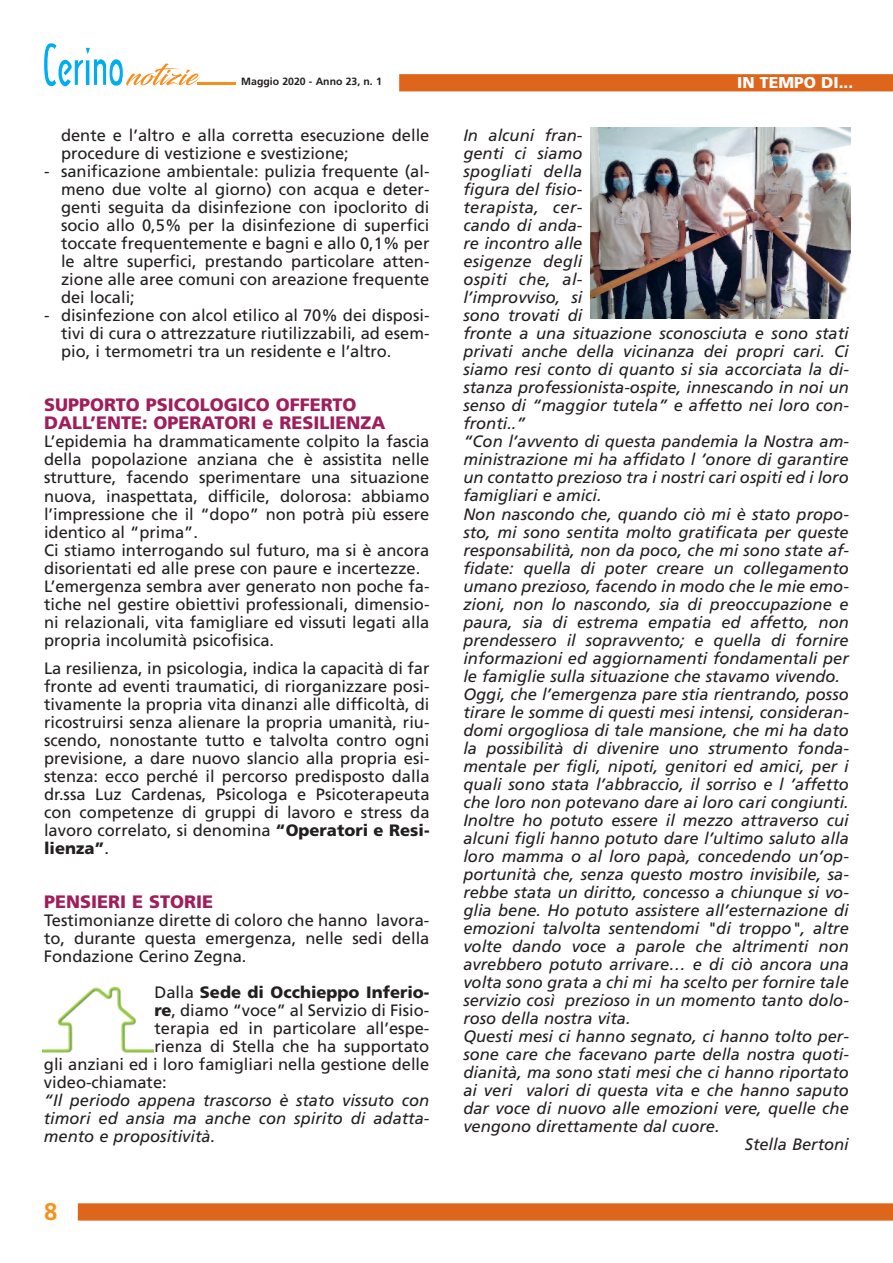
<style>
.page{position:relative;width:893px;height:1263px;background:#fff}
.page>*{position:absolute;margin:0;border:0;box-sizing:border-box;transform-origin:0 0}
.t1{font:700 24px "Frutiger";color:#f7931d}
.t2{font:900 18px/18px "Frutiger";color:#9f1f5c}
.t3{font:italic 16.5px/18px "Frutiger";color:#231f20;text-align:justify}
.t4{font:16.5px/18px "Frutiger";color:#231f20;text-align:justify}
.t5{font:italic 16.5px "Frutiger";letter-spacing:.02em;color:#231f20}
.t6{font:900 16.5px "Frutiger";color:#231f20}
.t7{font:900 15.75px "Frutiger";color:#fff}
.t8{font:700 10.5px "Frutiger";color:#231f20}
.s1{font-weight:900}
.s2{font-weight:400}
</style>
<div class="page">
<svg style="left:44px;top:43px;width:156px;height:43px"></svg>
<hr style="left:197px;top:82px;width:39px;height:3px;background:#f68e1e">
<div style="left:78px;top:1203px;width:815px;height:17px;background:#dd651c"></div>
<div style="left:399px;top:74px;width:494px;height:17px;background:#dd651c"></div>
<img style="left:43px;top:986px;width:110px;height:67px">
<img style="left:590px;top:128px;width:260px;height:191px">
<p class="t8" style="left:241px;top:77px;width:142px">Maggio 2020 - Anno 23, n. 1</p>
<p class="t7" style="left:737px;top:76px;width:118px">IN TEMPO DI...</p>
<p class="t4" style="left:61px;top:128px;width:370px">dente e l’altro e alla corretta esecuzione delle procedure di vestizione e svestizione;</p>
<p class="t4" style="left:61px;top:164px;width:370px;text-indent:-17px">- sanificazione ambientale: pulizia frequente (al&shy;meno due volte al giorno) con acqua e deter&shy;genti seguita da disinfezione con ipoclorito di socio allo 0,5% per la disinfezione di superfici toccate frequentemente e bagni e allo 0,1% per le altre superfici, prestando particolare atten&shy;zione alle aree comuni con areazione frequente dei locali;</p>
<p class="t4" style="left:61px;top:308px;width:370px;text-indent:-17px">- disinfezione con alcol etilico al 70% dei disposi&shy;tivi di cura o attrezzature riutilizzabili, ad esem&shy;pio, i termometri tra un residente e l’altro.</p>
<p class="t2" style="left:44px;top:398px;width:343px">SUPPORTO PSICOLOGICO OFFERTO<br>DALL’ENTE: OPERATORI e RESILIENZA</p>
<p class="t4" style="left:44px;top:434px;width:387px;text-align:left">L’epidemia ha drammaticamente colpito la fascia della popolazione anziana che è assistita nelle strutture, facendo sperimentare una situazione nuova, inaspettata, difficile, dolorosa: abbiamo l’impressione che il “dopo” non potrà più essere identico al “prima”.<br>Ci stiamo interrogando sul futuro, ma si è ancora disorientati ed alle prese con paure e incertezze.<br>L’emergenza sembra aver generato non poche fa&shy;tiche nel gestire obiettivi professionali, dimensio&shy;ni relazionali, vita famigliare ed vissuti legati alla propria incolumità psicofisica.</p>
<p class="t4" style="left:44px;top:660px;width:387px">La resilienza, in psicologia, indica la capacità di far fronte ad eventi traumatici, di riorganizzare posi&shy;tivamente la propria vita dinanzi alle difficoltà, di ricostruirsi senza alienare la propria umanità, riu&shy;scendo, nonostante tutto e talvolta contro ogni previsione, a dare nuovo slancio alla propria esi&shy;stenza: ecco perché il percorso predisposto dalla dr.ssa Luz Cardenas, Psicologa e Psicoterapeuta con competenze di gruppi di lavoro e stress da lavoro correlato, si denomina <span class="s1">“Operatori e Resi&shy;lienza”</span>.</p>
<p class="t2" style="left:44px;top:894px;width:171px">PENSIERI E STORIE</p>
<p class="t4" style="left:44px;top:912px;width:387px">Testimonianze dirette di coloro che hanno lavora&shy;to, durante questa emergenza, nelle sedi della Fondazione Cerino Zegna.</p>
<p class="t6" style="left:155px;top:986px;width:276px"><span class="s2">Dalla</span> Sede di Occhieppo Inferio-</p>
<p class="t4" style="left:155px;top:1002px;width:276px"><span class="s1">re</span>, diamo “voce” al Servizio di Fisio-</p>
<p class="t4" style="left:155px;top:1020px;width:276px">terapia ed in particolare all’espe-</p>
<p class="t4" style="left:154px;top:1038px;width:276px">rienza di Stella che ha supportato</p>
<p class="t4" style="left:44px;top:1056px;width:387px">gli anziani ed i loro famigliari nella gestione delle</p>
<p class="t4" style="left:44px;top:1074px;width:124px">video-chiamate:</p>
<p class="t3" style="left:44px;top:1092px;width:387px">“Il periodo appena trascorso è stato vissuto con timori ed ansia ma anche con spirito di adatta&shy;mento e propositività.</p>
<h1 class="t1" style="left:44px;top:1202px;width:15px">8</h1>
<p class="t3" style="left:463px;top:128px;width:121px">In alcuni fran-</p>
<p class="t3" style="left:463px;top:146px;width:121px">genti ci siamo</p>
<p class="t5" style="left:463px;top:165px;width:121px">spogliati della</p>
<p class="t3" style="left:463px;top:182px;width:121px">figura del fisio-</p>
<p class="t5" style="left:463px;top:201px;width:121px">terapista, cer-</p>
<p class="t3" style="left:463px;top:218px;width:121px">cando di anda-</p>
<p class="t3" style="left:463px;top:236px;width:121px">re incontro alle</p>
<p class="t3" style="left:463px;top:254px;width:121px">esigenze degli</p>
<p class="t5" style="left:463px;top:273px;width:121px">ospiti che, al-</p>
<p class="t3" style="left:463px;top:290px;width:121px">l’improvviso, si</p>
<p class="t3" style="left:463px;top:308px;width:121px">sono trovati di</p>
<p class="t3" style="left:463px;top:326px;width:387px">fronte a una situazione sconosciuta e sono stati</p>
<p class="t3" style="left:463px;top:344px;width:387px">privati anche della vicinanza dei propri cari. Ci</p>
<p class="t3" style="left:463px;top:362px;width:387px">siamo resi conto di quanto si sia accorciata la di-</p>
<p class="t3" style="left:463px;top:380px;width:387px">stanza professionista-ospite, innescando in noi un</p>
<p class="t3" style="left:463px;top:398px;width:387px">senso di “maggior tutela” e affetto nei loro con-</p>
<p class="t3" style="left:463px;top:416px;width:64px">fronti..”</p>
<p class="t3" style="left:463px;top:434px;width:387px">“Con l’avvento di questa pandemia la Nostra am-</p>
<p class="t3" style="left:463px;top:452px;width:387px">ministrazione mi ha affidato l ’onore di garantire</p>
<p class="t3" style="left:463px;top:470px;width:387px">un contatto prezioso tra i nostri cari ospiti ed i loro</p>
<p class="t3" style="left:463px;top:488px;width:140px">famigliari e amici.</p>
<p class="t3" style="left:463px;top:506px;width:387px">Non nascondo che, quando ciò mi è stato propo-</p>
<p class="t3" style="left:463px;top:524px;width:387px">sto, mi sono sentita molto gratificata per queste</p>
<p class="t3" style="left:463px;top:542px;width:387px">responsabilità, non da poco, che mi sono state af-</p>
<p class="t3" style="left:463px;top:560px;width:387px">fidate: quella di poter creare un collegamento</p>
<p class="t3" style="left:463px;top:578px;width:387px">umano prezioso, facendo in modo che le mie emo-</p>
<p class="t3" style="left:463px;top:596px;width:387px">zioni, non lo nascondo, sia di preoccupazione e</p>
<p class="t3" style="left:463px;top:614px;width:387px">paura, sia di estrema empatia ed affetto, non</p>
<p class="t3" style="left:463px;top:632px;width:387px">prendessero il sopravvento; e quella di fornire</p>
<p class="t3" style="left:463px;top:650px;width:387px">informazioni ed aggiornamenti fondamentali per</p>
<p class="t3" style="left:463px;top:668px;width:378px">le famiglie sulla situazione che stavamo vivendo.</p>
<p class="t3" style="left:463px;top:686px;width:387px">Oggi, che l’emergenza pare stia rientrando, posso</p>
<p class="t3" style="left:463px;top:704px;width:387px">tirare le somme di questi mesi intensi, consideran-</p>
<p class="t3" style="left:463px;top:722px;width:387px">domi orgogliosa di tale mansione, che mi ha dato</p>
<p class="t3" style="left:463px;top:740px;width:387px">la possibilità di divenire uno strumento fonda-</p>
<p class="t3" style="left:463px;top:758px;width:387px">mentale per figli, nipoti, genitori ed amici, per i</p>
<p class="t3" style="left:463px;top:776px;width:387px">quali sono stata l’abbraccio, il sorriso e l ’affetto</p>
<p class="t3" style="left:463px;top:794px;width:387px">che loro non potevano dare ai loro cari congiunti.</p>
<p class="t3" style="left:463px;top:812px;width:387px">Inoltre ho potuto essere il mezzo attraverso cui</p>
<p class="t3" style="left:463px;top:830px;width:387px">alcuni figli hanno potuto dare l’ultimo saluto alla</p>
<p class="t3" style="left:463px;top:848px;width:387px">loro mamma o al loro papà, concedendo un’op-</p>
<p class="t3" style="left:463px;top:866px;width:387px">portunità che, senza questo mostro invisibile, sa-</p>
<p class="t3" style="left:463px;top:884px;width:387px">rebbe stata un diritto, concesso a chiunque si vo-</p>
<p class="t3" style="left:463px;top:902px;width:387px">glia bene. Ho potuto assistere all’esternazione di</p>
<p class="t3" style="left:463px;top:920px;width:387px">emozioni talvolta sentendomi "di troppo", altre</p>
<p class="t3" style="left:463px;top:938px;width:387px">volte dando voce a parole che altrimenti non</p>
<p class="t3" style="left:463px;top:956px;width:387px">avrebbero potuto arrivare… e di ciò ancora una</p>
<p class="t3" style="left:463px;top:974px;width:387px">volta sono grata a chi mi ha scelto per fornire tale</p>
<p class="t3" style="left:463px;top:992px;width:387px">servizio così prezioso in un momento tanto dolo-</p>
<p class="t3" style="left:463px;top:1010px;width:169px">roso della nostra vita.</p>
<p class="t3" style="left:463px;top:1028px;width:387px">Questi mesi ci hanno segnato, ci hanno tolto per-</p>
<p class="t3" style="left:463px;top:1046px;width:387px">sone care che facevano parte della nostra quoti-</p>
<p class="t3" style="left:463px;top:1064px;width:387px">dianità, ma sono stati mesi che ci hanno riportato</p>
<p class="t3" style="left:463px;top:1082px;width:387px">ai veri valori di questa vita e che hanno saputo</p>
<p class="t3" style="left:463px;top:1100px;width:387px">dar voce di nuovo alle emozioni vere, quelle che</p>
<p class="t3" style="left:463px;top:1118px;width:258px">vengono direttamente dal cuore.</p>
<p class="t3" style="left:745px;top:1136px;width:106px">Stella Bertoni</p>
</div>
